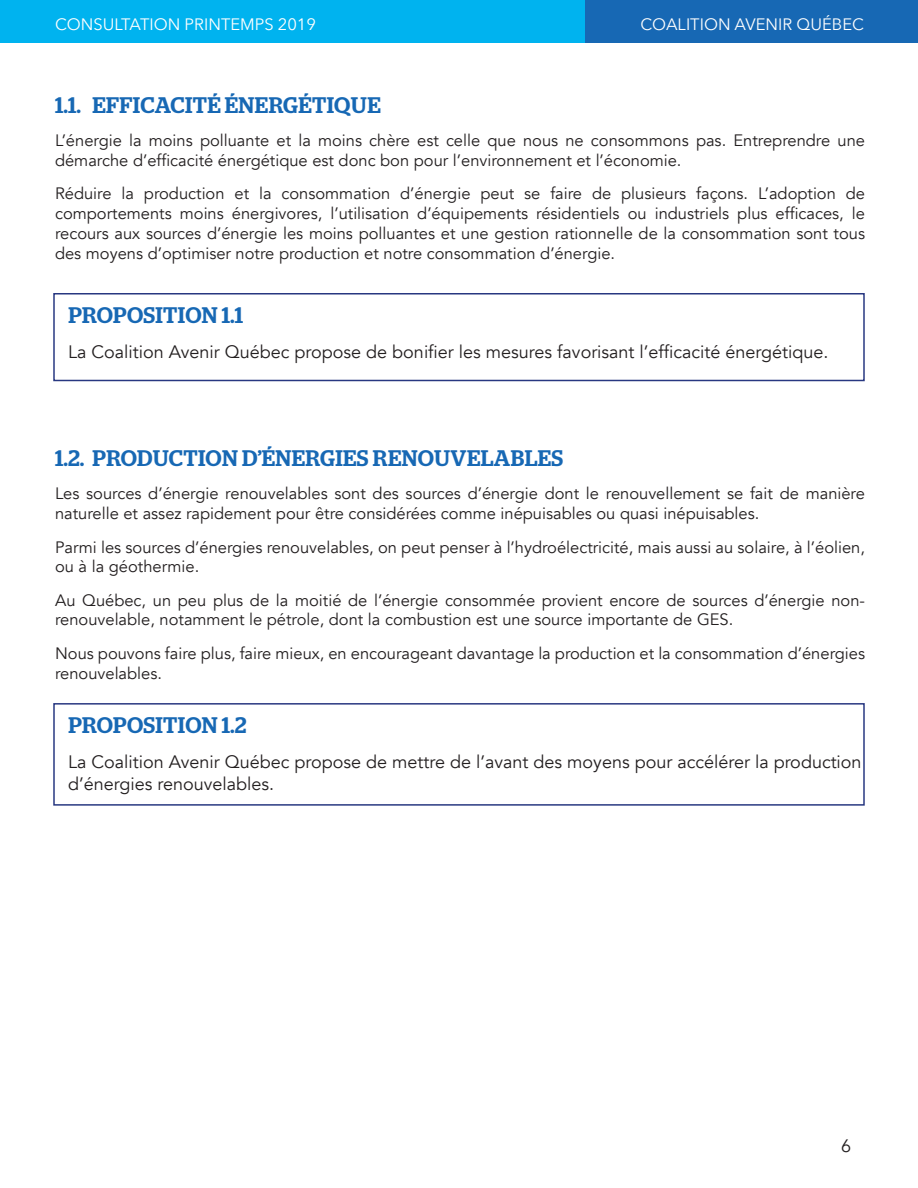
<style>
.page{position:relative;width:918px;height:1188px;background:#fff}
.page>*{position:absolute;margin:0;border:0;box-sizing:border-box;transform-origin:0 0}
.t1{font:500 22.5px "Stag";letter-spacing:.02em;color:#1768b4}
.t2{font:18px/21.6px "Avenir";color:#231f20}
.t3{font:16.5px/19.8px "Avenir";color:#231f20}
.t4{font:16.5px "Avenir Next";color:#fff}
</style>
<div class="page">
<div style="left:0;top:0;width:585px;height:43px;background:#00b3ef"></div>
<div style="left:585px;top:0;width:333px;height:43px;background:#1768b4"></div>
<div style="left:53px;top:293px;width:812px;height:88px;border:2px solid #283881"></div>
<div style="left:53px;top:703px;width:812px;height:103px;border:2px solid #283881"></div>
<p class="t4" style="left:55px;top:11px;width:263px">CONSULTATION PRINTEMPS 2019</p>
<p class="t4" style="left:641px;top:10px;width:225px">COALITION AVENIR QUÉBEC</p>
<p class="t1" style="left:55px;top:92px;width:327px">1.1. EFFICACITÉ ÉNERGÉTIQUE</p>
<p class="t3" style="left:55px;top:131px;width:811px">L’énergie la moins polluante et la moins chère est celle que nous ne consommons pas. Entreprendre une démarche d’efficacité énergétique est donc bon pour l’environnement et l’économie.</p>
<p class="t3" style="left:55px;top:184px;width:812px;text-align:justify">Réduire la production et la consommation d’énergie peut se faire de plusieurs façons. L’adoption de comportements moins énergivores, l’utilisation d’équipements résidentiels ou industriels plus efficaces, le recours aux sources d’énergie les moins polluantes et une gestion rationnelle de la consommation sont tous des moyens d’optimiser notre production et notre consommation d’énergie.</p>
<p class="t1" style="left:68px;top:302px;width:176px">PROPOSITION 1.1</p>
<p class="t2" style="left:68px;top:341px;width:762px">La Coalition Avenir Québec propose de bonifier les mesures favorisant l’efficacité énergétique.</p>
<p class="t1" style="left:55px;top:445px;width:510px">1.2. PRODUCTION D’ÉNERGIES RENOUVELABLES</p>
<p class="t3" style="left:55px;top:484px;width:811px">Les sources d’énergie renouvelables sont des sources d’énergie dont le renouvellement se fait de manière naturelle et assez rapidement pour être considérées comme inépuisables ou quasi inépuisables.</p>
<p class="t3" style="left:55px;top:537px;width:811px">Parmi les sources d’énergies renouvelables, on peut penser à l’hydroélectricité, mais aussi au solaire, à l’éolien, ou à la géothermie.</p>
<p class="t3" style="left:55px;top:590px;width:811px">Au Québec, un peu plus de la moitié de l’énergie consommée provient encore de sources d’énergie non&shy;renouvelable, notamment le pétrole, dont la combustion est une source importante de GES.</p>
<p class="t3" style="left:55px;top:644px;width:812px">Nous pouvons faire plus, faire mieux, en encourageant davantage la production et la consommation d’énergies renouvelables.</p>
<p class="t1" style="left:68px;top:712px;width:180px">PROPOSITION 1.2</p>
<p class="t2" style="left:68px;top:752px;width:795px">La Coalition Avenir Québec propose de mettre de l’avant des moyens pour accélérer la production d’énergies renouvelables.</p>
<p class="t2" style="left:841px;top:1135px;width:12px">6</p>
</div>
